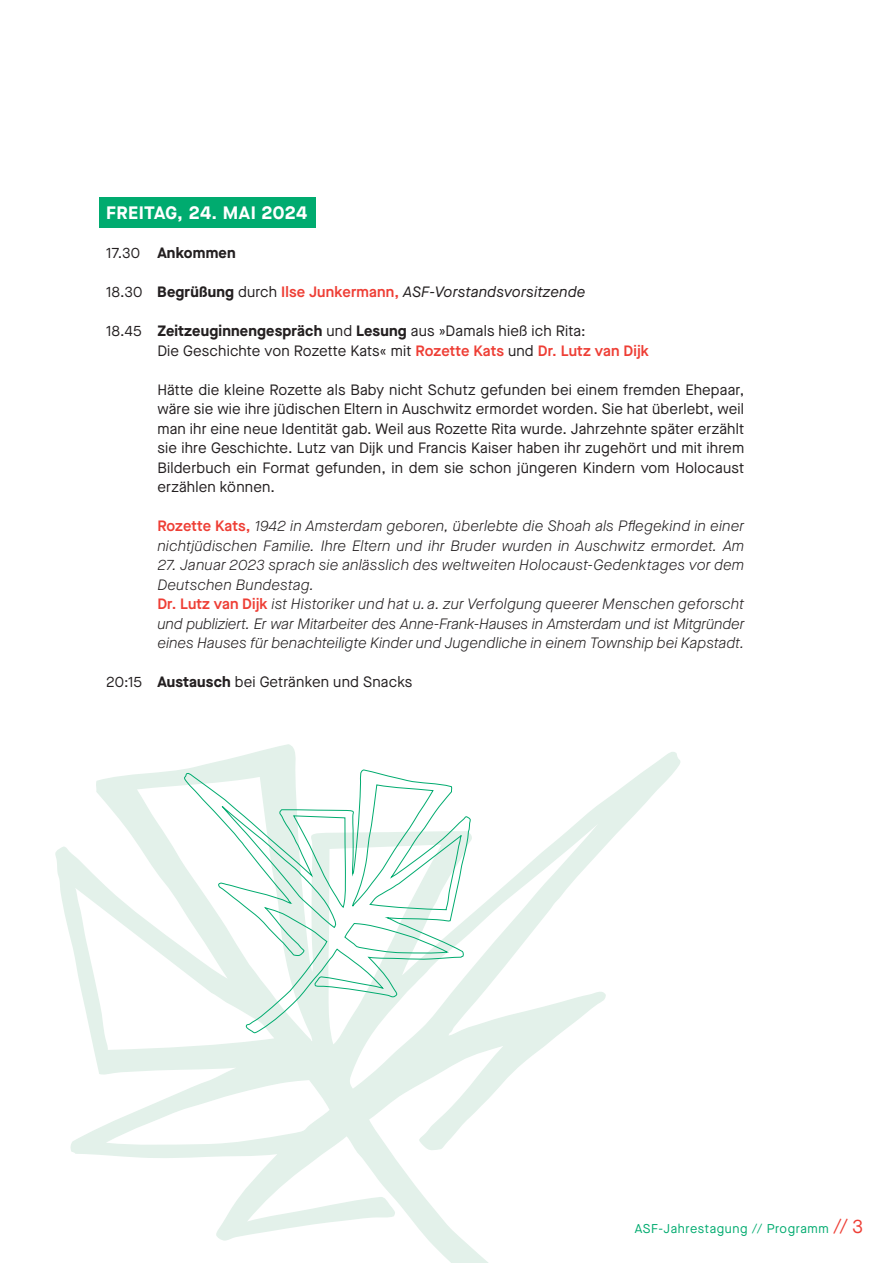
<style>
.page{position:relative;width:893px;height:1263px;background:#fff}
.page>*{position:absolute;margin:0;border:0;box-sizing:border-box;transform-origin:0 0}
.t1{font:700 18px "Maison Neue";letter-spacing:.02em;color:#fff}
.t2{font:15px/19.5px "Maison Neue";letter-spacing:.01em;color:#231f20}
.t3{font:italic 300 15px/19.5px "Maison Neue";letter-spacing:.01em;color:#231f20}
.t4{font:italic 15px "Maison Neue";letter-spacing:.01em;color:#231f20}
.t5{font:700 15px "Maison Neue";letter-spacing:.01em;color:#231f20}
.t6{font:12.75px "Maison Neue";letter-spacing:.045em;color:#00ab6f}
.s1{font-weight:400}
.s2{font-style:normal}
.s3{font-weight:700;font-style:normal}
.s4{font-weight:600;font-style:normal;color:#ee3e35}
.s5{font-weight:700}
.s6{font-weight:600;color:#ee3e35}
.s7{font-size:19.5px;color:#ee3e35}
</style>
<div class="page">
<div style="left:99px;top:198px;width:216px;height:30px;background:#00ab6f"></div>
<svg style="left:55px;top:744px;width:626px;height:519px"></svg>
<svg style="left:184px;top:769px;width:287px;height:265px"></svg>
<p class="t1" style="left:106px;top:200px;width:202px">FREITAG, 24. MAI 2024</p>
<p class="t5" style="left:106px;top:242px;width:131px"><span class="s1">17.30</span> Ankommen</p>
<p class="t4" style="left:106px;top:282px;width:481px"><span class="s2">18.30</span> <span class="s3">Begrüßung</span> <span class="s2">durch</span> <span class="s4">Ilse Junkermann,</span> ASF-Vorstandsvorsitzende</p>
<p class="t2" style="left:157px;top:321px;width:493px;text-indent:-51px">18.45 <span class="s5">Zeitzeuginnengespräch</span> und <span class="s5">Lesung</span> aus »Damals hieß ich Rita:<br>Die Geschichte von Rozette Kats« mit <span class="s6">Rozette Kats</span> und <span class="s6">Dr. Lutz van Dijk</span></p>
<p class="t2" style="left:157px;top:379px;width:588px;text-align:justify">Hätte die kleine Rozette als Baby nicht Schutz gefunden bei einem fremden Ehepaar, wäre sie wie ihre jüdischen Eltern in Auschwitz ermordet worden. Sie hat überlebt, weil man ihr eine neue Identität gab. Weil aus Rozette Rita wurde. Jahrzehnte später erzählt sie ihre Geschichte. Lutz van Dijk und Francis Kaiser haben ihr zugehört und mit ihrem Bilderbuch ein Format gefunden, in dem sie schon jüngeren Kindern vom Holocaust erzählen können.</p>
<p class="t3" style="left:157px;top:516px;width:588px"><span class="s4">Rozette Kats,</span> 1942 in Amsterdam geboren, überlebte die Shoah als Pflegekind in einer nichtjüdischen Familie. Ihre Eltern und ihr Bruder wurden in Auschwitz ermordet. Am</p>
<p class="t3" style="left:157px;top:555px;width:588px">27. Januar 2023 sprach sie anlässlich des weltweiten Holocaust-Gedenktages vor dem Deutschen Bundestag.<br><span class="s4">Dr. Lutz van Dijk</span> ist Historiker und hat u. a. zur Verfolgung queerer Menschen geforscht und publiziert. Er war Mitarbeiter des Anne-Frank-Hauses in Amsterdam und ist Mitgründer eines Hauses für benachteiligte Kinder und Jugendliche in einem Township bei Kapstadt.</p>
<p class="t2" style="left:106px;top:672px;width:308px">20:15 <span class="s5">Austausch</span> bei Getränken und Snacks</p>
<p class="t6" style="left:635px;top:1220px;width:230px">ASF-Jahrestagung // Programm <span class="s7">// 3</span></p>
</div>
